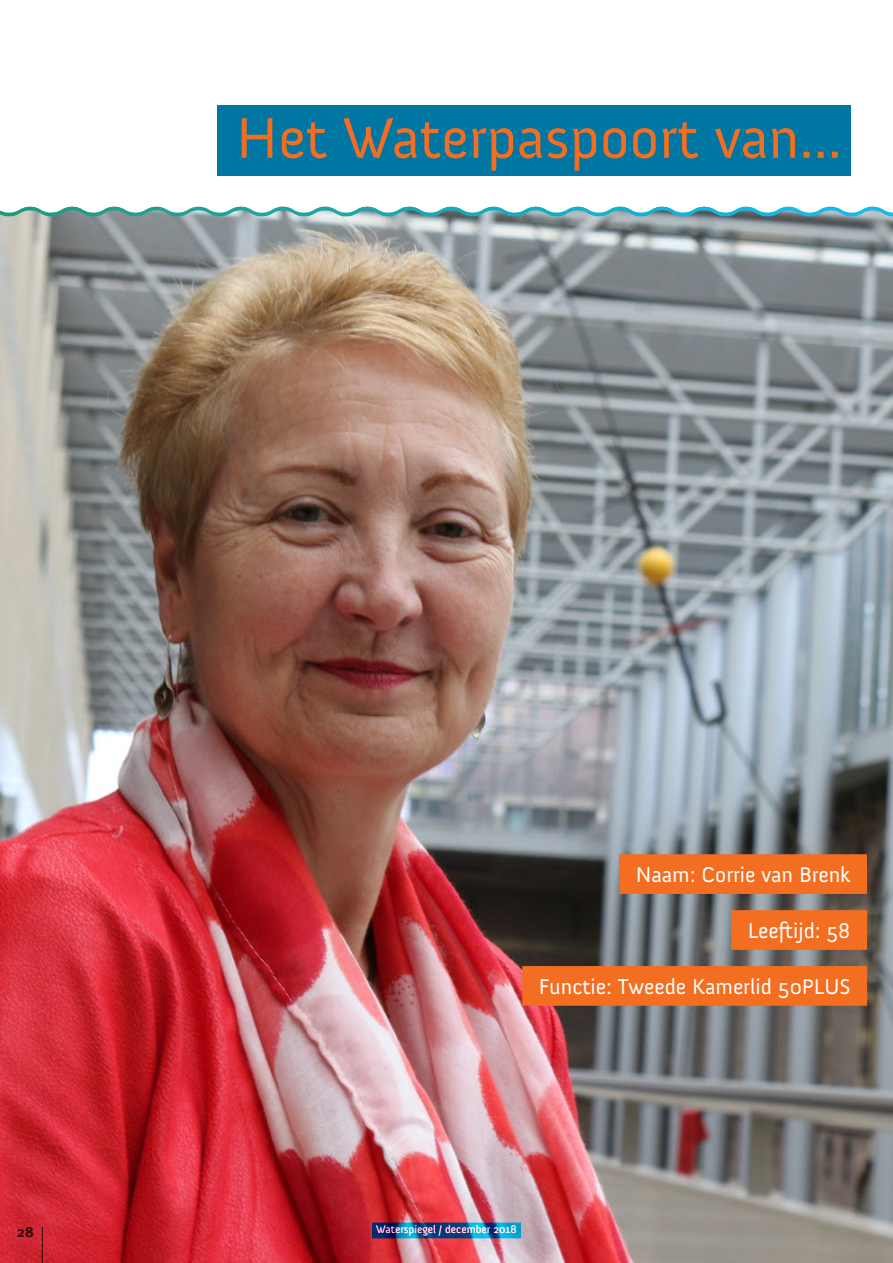
<style>
.page{position:relative;width:893px;height:1263px;background:#fff}
.page>*{position:absolute;margin:0;border:0;box-sizing:border-box;transform-origin:0 0}
.t1{font:58.5px "Anivers";color:#f36e21}
.t2{font:21.9px "Anivers";color:#fff}
.t3{font:700 15px "Meta Plus";color:#231f20}
.t4{font:11.25px "Anivers";color:#fff}
</style>
<div class="page">
<img style="left:0;top:216px;width:893px;height:1047px">
<svg style="left:27px;top:105px;width:849px;height:102px"></svg>
<div style="left:619px;top:854px;width:248px;height:40px;background:#f36e21"></div>
<div style="left:731px;top:910px;width:136px;height:40px;background:#f36e21"></div>
<div style="left:522px;top:966px;width:345px;height:40px;background:#f36e21"></div>
<div style="left:217px;top:105px;width:633px;height:70px;background:#0076a3"></div>
<img style="left:0;top:207px;width:893px;height:9px">
<h1 class="t1" style="left:236px;top:106px;width:607px">Het Waterpaspoort van...</h1>
<p class="t2" style="left:636px;top:863px;width:216px">Naam: Corrie van Brenk</p>
<p class="t2" style="left:748px;top:919px;width:104px">Leeftijd: 58</p>
<p class="t2" style="left:539px;top:975px;width:313px">Functie: Tweede Kamerlid 50PLUS</p>
<p class="t3" style="left:17px;top:1223px;width:19px">28</p>
<p class="t4" style="left:376px;top:1223px;width:142px">Waterspiegel / december 2018</p>
</div>
